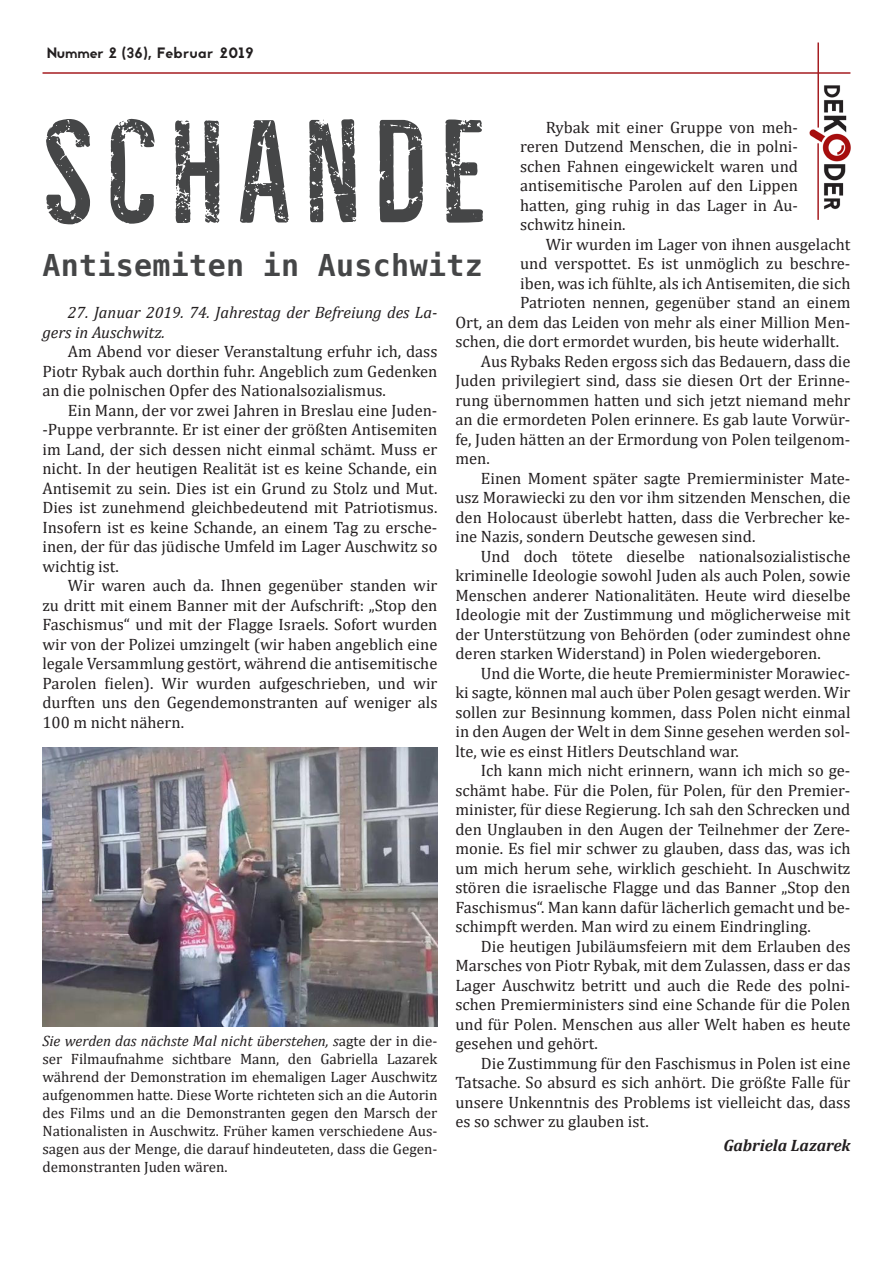
<style>
.page{position:relative;width:893px;height:1263px;background:#fff}
.page>*{position:absolute;margin:0;border:0;box-sizing:border-box;transform-origin:0 0}
.Pagina{font:135px "Bellfort Rough Demo";letter-spacing:.09em;color:#454647}
.Pagina-2{font:700 30px "DejaVu Sans Mono";letter-spacing:.01em;color:#454647}
.Pagina-3{font:16.5px/19.5px "Cambria";color:#231f20;text-align:justify}
.Pagina-4{font:italic 16.5px/19.5px "Cambria";color:#231f20}
.Pagina-5{font:italic 700 16.5px "Cambria";color:#231f20}
.Pagina-6{font:15px/18px "Cambria";color:#231f20;text-align:justify}
.t1{font:15px "Jaapokki";color:#231f20}
.s1{font-style:italic}
</style>
<div class="page">
<hr style="left:43px;top:72px;width:807px;height:2px;background:#a51d21">
<img style="left:809px;top:85px;width:42px;height:125px">
<hr style="left:817px;top:143px;width:2px;height:77px;background:#a51d21">
<hr style="left:817px;top:43px;width:2px;height:85px;background:#a51d21">
<img style="left:43px;top:747px;width:394px;height:279px">
<p class="t1" style="left:47px;top:42px;width:209px">Nummer 2 (36), Februar 2019</p>
<p class="Pagina" style="left:42px;top:91px;width:444px">SCHANDE</p>
<p class="Pagina-2" style="left:42px;top:245px;width:442px">Antisemiten in Auschwitz</p>
<p class="Pagina-3" style="left:520px;top:117px;width:279px;text-indent:26px">Rybak mit einer Gruppe von meh&shy;reren Dutzend Menschen, die in polni&shy;schen Fahnen eingewickelt waren und antisemitische Parolen auf den Lippen hatten, ging ruhig in das Lager in Au&shy;schwitz hinein.</p>
<p class="Pagina-3" style="left:546px;top:234px;width:306px">Wir wurden im Lager von ihnen ausgelacht</p>
<p class="Pagina-3" style="left:520px;top:254px;width:332px">und verspottet. Es ist unmöglich zu beschre-</p>
<p class="Pagina-3" style="left:520px;top:273px;width:332px">iben, was ich fühlte, als ich Antisemiten, die sich</p>
<p class="Pagina-3" style="left:520px;top:293px;width:332px">Patrioten nennen, gegenüber stand an einem</p>
<p class="Pagina-3" style="left:455px;top:312px;width:396px">Ort, an dem das Leiden von mehr als einer Million Men-</p>
<p class="Pagina-3" style="left:455px;top:332px;width:385px">schen, die dort ermordet wurden, bis heute widerhallt.</p>
<p class="Pagina-3" style="left:455px;top:351px;width:396px;text-indent:26px">Aus Rybaks Reden ergoss sich das Bedauern, dass die Juden privilegiert sind, dass sie diesen Ort der Erinne&shy;rung übernommen hatten und sich jetzt niemand mehr an die ermordeten Polen erinnere. Es gab laute Vorwür&shy;fe, Juden hätten an der Ermordung von Polen teilgenom&shy;men.</p>
<p class="Pagina-3" style="left:455px;top:468px;width:397px;text-indent:26px">Einen Moment später sagte Premierminister Mate&shy;usz Morawiecki zu den vor ihm sitzenden Menschen, die den Holocaust überlebt hatten, dass die Verbrecher ke&shy;ine Nazis, sondern Deutsche gewesen sind.</p>
<p class="Pagina-3" style="left:455px;top:546px;width:397px;text-indent:26px">Und doch tötete dieselbe nationalsozialistische kriminelle Ideologie sowohl Juden als auch Polen, sowie Menschen anderer Nationalitäten. Heute wird dieselbe Ideologie mit der Zustimmung und möglicherweise mit der Unterstützung von Behörden (oder zumindest ohne deren starken Widerstand) in Polen wiedergeboren.</p>
<p class="Pagina-3" style="left:455px;top:663px;width:396px;text-indent:26px">Und die Worte, die heute Premierminister Morawiec&shy;ki sagte, können mal auch über Polen gesagt werden. Wir sollen zur Besinnung kommen, dass Polen nicht einmal in den Augen der Welt in dem Sinne gesehen werden sol&shy;lte, wie es einst Hitlers Deutschland war.</p>
<p class="Pagina-3" style="left:455px;top:761px;width:396px;text-indent:26px">Ich kann mich nicht erinnern, wann ich mich so ge&shy;schämt habe. Für die Polen, für Polen, für den Premier&shy;minister, für diese Regierung. Ich sah den Schrecken und den Unglauben in den Augen der Teilnehmer der Zere&shy;monie. Es fiel mir schwer zu glauben, dass das, was ich um mich herum sehe, wirklich geschieht. In Auschwitz stören die israelische Flagge und das Banner „Stop den Faschismus“. Man kann dafür lächerlich gemacht und be&shy;schimpft werden. Man wird zu einem Eindringling.</p>
<p class="Pagina-3" style="left:455px;top:936px;width:396px;text-indent:26px">Die heutigen Jubiläumsfeiern mit dem Erlauben des Marsches von Piotr Rybak, mit dem Zulassen, dass er das Lager Auschwitz betritt und auch die Rede des polni&shy;schen Premierministers sind eine Schande für die Polen und für Polen. Menschen aus aller Welt haben es heute gesehen und gehört.</p>
<p class="Pagina-3" style="left:455px;top:1053px;width:397px;text-indent:26px">Die Zustimmung für den Faschismus in Polen ist eine Tatsache. So absurd es sich anhört. Die größte Falle für unsere Unkenntnis des Problems ist vielleicht das, dass es so schwer zu glauben ist.</p>
<p class="Pagina-5" style="left:723px;top:1134px;width:129px">Gabriela Lazarek</p>
<p class="Pagina-4" style="left:42px;top:302px;width:396px;text-indent:26px">27. Januar 2019. 74. Jahrestag der Befreiung des La&shy;gers in Auschwitz.</p>
<p class="Pagina-3" style="left:42px;top:342px;width:396px;text-indent:26px">Am Abend vor dieser Veranstaltung erfuhr ich, dass Piotr Rybak auch dorthin fuhr. Angeblich zum Gedenken an die polnischen Opfer des Nationalsozialismus.</p>
<p class="Pagina-3" style="left:42px;top:400px;width:396px;text-indent:26px">Ein Mann, der vor zwei Jahren in Breslau eine Juden--Puppe verbrannte. Er ist einer der größten Antisemiten im Land, der sich dessen nicht einmal schämt. Muss er nicht. In der heutigen Realität ist es keine Schande, ein Antisemit zu sein. Dies ist ein Grund zu Stolz und Mut.<br>Dies ist zunehmend gleichbedeutend mit Patriotismus.<br>Insofern ist es keine Schande, an einem Tag zu ersche&shy;inen, der für das jüdische Umfeld im Lager Auschwitz so wichtig ist.</p>
<p class="Pagina-3" style="left:42px;top:576px;width:396px;text-indent:26px">Wir waren auch da. Ihnen gegenüber standen wir zu dritt mit einem Banner mit der Aufschrift: „Stop den Faschismus“ und mit der Flagge Israels. Sofort wurden wir von der Polizei umzingelt (wir haben angeblich eine legale Versammlung gestört, während die antisemitische Parolen fielen). Wir wurden aufgeschrieben, und wir durften uns den Gegendemonstranten auf weniger als 100 m nicht nähern.</p>
<p class="Pagina-6" style="left:43px;top:1032px;width:396px"><span class="s1">Sie werden das nächste Mal nicht überstehen, s</span>agte der in die&shy;ser Filmaufnahme sichtbare Mann, den Gabriella Lazarek während der Demonstration im ehemaligen Lager Auschwitz aufgenommen hatte. Diese Worte richteten sich an die Autorin des Films und an die Demonstranten gegen den Marsch der Nationalisten in Auschwitz. Früher kamen verschiedene Aus&shy;sagen aus der Menge, die darauf hindeuteten, dass die Gegen&shy;demonstranten Juden wären.</p>
</div>
